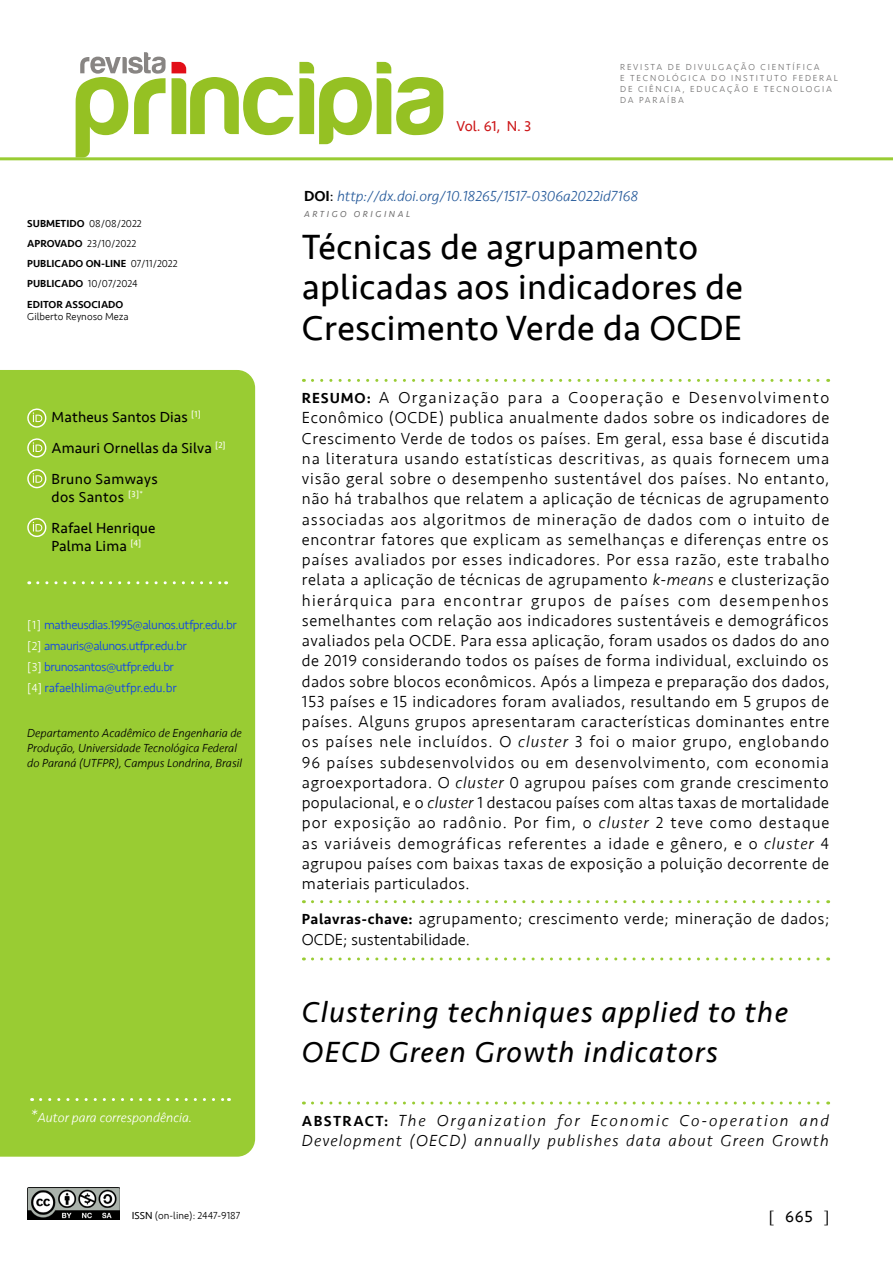
<style>
.page{position:relative;width:893px;height:1263px;background:#fff}
.page>*{position:absolute;margin:0;border:0;box-sizing:border-box;transform-origin:0 0}
.t1{font:36px/40.5px "Seravek";letter-spacing:.01em;color:#000}
.t2{font:italic 30px/40.5px "Seravek";letter-spacing:.04em;color:#000}
.t3{font:300 16.5px/20.2px "Seravek";letter-spacing:.03em;color:#000;text-align:justify}
.t4{font:italic 300 16.5px/20.2px "Seravek";letter-spacing:.07em;color:#000}
.t5{font:16.5px "Seravek";color:#000}
.t6{font:15px/30.8px "Seravek";letter-spacing:.01em;color:#000}
.t7{font:italic 300 15px "Seravek";color:#275b9b}
.t8{font:14.7px "Seravek";color:#cd1719}
.t9{font:italic 300 13.5px "Seravek";color:#fff}
.t10{font:300 12.75px/21px "Seravek";letter-spacing:-.035em;color:#0d42eb}
.t11{font:italic 300 12px/15px "Seravek";color:#000}
.t12{font:500 10.5px/20.2px "Seravek";color:#000}
.t13{font:300 10.5px "Seravek";color:#000}
.t14{font:300 9px/10.8px "Seravek";letter-spacing:.2em;color:#706f6f}
.t15{font:italic 9px "Seravek";letter-spacing:.285em;color:#706f6f}
.s1{font-weight:300}
.s2{font-size:12px;color:#fff}
.s3{font-size:18px}
.s4{font-weight:400}
.s5{font-weight:500;font-style:normal;color:#000}
.s6{font-weight:400;font-style:normal;color:#000}
.s7{font-weight:500;font-size:15px}
.s8{font-style:italic}
.s9{font-weight:500;font-style:normal;font-size:15px}
.s10{font-family:"Times New Roman"}
</style>
<div class="page">
<div style="left:0;top:370px;width:255px;height:787px;background:#9c3"></div>
<svg style="left:172px;top:62px;width:271px;height:82px"></svg>
<svg style="left:76px;top:52px;width:90px;height:105px"></svg>
<img style="left:28px;top:1187px;width:91px;height:32px">
<svg style="left:41px;top:1098px;width:188px;height:3px"></svg>
<svg style="left:312px;top:379px;width:517px;height:3px"></svg>
<svg style="left:312px;top:900px;width:517px;height:3px"></svg>
<svg style="left:312px;top:957px;width:517px;height:3px"></svg>
<svg style="left:312px;top:1101px;width:517px;height:3px"></svg>
<svg style="left:27px;top:408px;width:20px;height:21px"></svg>
<svg style="left:27px;top:438px;width:20px;height:21px"></svg>
<svg style="left:27px;top:469px;width:20px;height:20px"></svg>
<svg style="left:27px;top:518px;width:20px;height:20px"></svg>
<svg style="left:38px;top:581px;width:189px;height:3px"></svg>
<hr style="left:0;top:157px;width:893px;height:3px;background:#9c3">
<p class="t12" style="left:27px;top:213px;width:152px">SUBMETIDO <span class="s1">08/08/2022<br></span>APROVADO <span class="s1">23/10/2022<br></span>PUBLICADO ON-LINE <span class="s1">07/11/2022<br></span>PUBLICADO <span class="s1">10/07/2024<br></span>EDITOR ASSOCIADO</p>
<p class="t13" style="left:27px;top:311px;width:103px">Gilberto Reynoso Meza</p>
<p class="t6" style="left:52px;top:402px;width:176px">Matheus Santos Dias <sup>[1]<br></sup>Amauri Ornellas da Silva <sup>[2]<br></sup>Bruno Samways</p>
<p class="t6" style="left:52px;top:481px;width:106px">dos Santos <sup>[3]*<br></sup>Rafael Henrique</p>
<p class="t6" style="left:52px;top:530px;width:91px">Palma Lima <sup>[4]</sup></p>
<p class="t10" style="left:27px;top:614px;width:211px"><span class="s2">[1]</span> matheusdias.1995@alunos.utfpr.edu.br <span class="s2">[2]</span> amauris@alunos.utfpr.edu.br<br><span class="s2">[3]</span> brunosantos@utfpr.edu.br<br><span class="s2">[4]</span> rafaelhlima@utfpr.edu.br</p>
<p class="t11" style="left:27px;top:725px;width:216px">Departamento Acadêmico de Engenharia de<br>Produção, Universidade Tecnológica Federal do Paraná (UTFPR), Campus Londrina, Brasil</p>
<p class="t9" style="left:30px;top:1110px;width:164px"><span class="s3">*</span>Autor para correspondência.</p>
<p class="t13" style="left:132px;top:1210px;width:110px"><span class="s4">ISSN</span> (on-line): 2447-9187</p>
<p class="t8" style="left:456px;top:115px;width:76px">Vol. 61, N. 3</p>
<p class="t14" style="left:620px;top:62px;width:219px">REVISTA DE DIVULGAÇÃO CIENTÍFICA<br>E TECNOLÓGICA DO INSTITUTO FEDERAL<br>DE CIÊNCIA, EDUCAÇÃO E TECNOLOGIA<br>DA PARAÍBA</p>
<p class="t7" style="left:304px;top:187px;width:336px"><span class="s5">DOI</span><span class="s6">:</span> http://dx.doi.org/10.18265/1517-0306a2022id7168</p>
<h1 class="t1" style="left:302px;top:226px;width:443px">Técnicas de agrupamento aplicadas aos indicadores de<br>Crescimento Verde da OCDE</h1>
<p class="t15" style="left:304px;top:207px;width:108px">ARTIGO ORIGINAL</p>
<p class="t3" style="left:302px;top:388px;width:529px"><span class="s7">RESUMO:</span> A Organização para a Cooperação e Desenvolvimento Econômico (OCDE) publica anualmente dados sobre os indicadores de Crescimento Verde de todos os países. Em geral, essa base é discutida na literatura usando estatísticas descritivas, as quais fornecem uma visão geral sobre o desempenho sustentável dos países. No entanto, não há trabalhos que relatem a aplicação de técnicas de agrupamento associadas aos algoritmos de mineração de dados com o intuito de encontrar fatores que explicam as semelhanças e diferenças entre os países avaliados por esses indicadores. Por essa razão, este trabalho relata a aplicação de técnicas de agrupamento <span class="s8">k-means</span> e clusterização hierárquica para encontrar grupos de países com desempenhos semelhantes com relação aos indicadores sustentáveis e demográficos avaliados pela OCDE. Para essa aplicação, foram usados os dados do ano de 2019 considerando todos os países de forma individual, excluindo os dados sobre blocos econômicos. Após a limpeza e preparação dos dados, 153 países e 15 indicadores foram avaliados, resultando em 5 grupos de países. Alguns grupos apresentaram características dominantes entre os países nele incluídos. O <span class="s8">cluster</span> 3 foi o maior grupo, englobando 96 países subdesenvolvidos ou em desenvolvimento, com economia agroexportadora. O <span class="s8">cluster</span> 0 agrupou países com grande crescimento populacional, e o <span class="s8">cluster</span> 1 destacou países com altas taxas de mortalidade por exposição ao radônio. Por fim, o <span class="s8">cluster</span> 2 teve como destaque as variáveis demográficas referentes a idade e gênero, e o <span class="s8">cluster</span> 4 agrupou países com baixas taxas de exposição a poluição decorrente de materiais particulados.</p>
<p class="t3" style="left:302px;top:909px;width:529px"><span class="s7">Palavras-chave:</span> agrupamento; crescimento verde; mineração de dados;<br>OCDE; sustentabilidade.</p>
<h2 class="t2" style="left:302px;top:991px;width:488px">Clustering techniques applied to the<br>OECD Green Growth indicators</h2>
<p class="t4" style="left:302px;top:1110px;width:529px"><span class="s9">ABSTRACT:</span> The Organization for Economic Co-operation and<br>Development (OECD) annually publishes data about Green Growth</p>
<p class="t5" style="left:769px;top:1204px;width:62px"><span class="s10">[</span> 665 <span class="s10">]</span></p>
</div>
